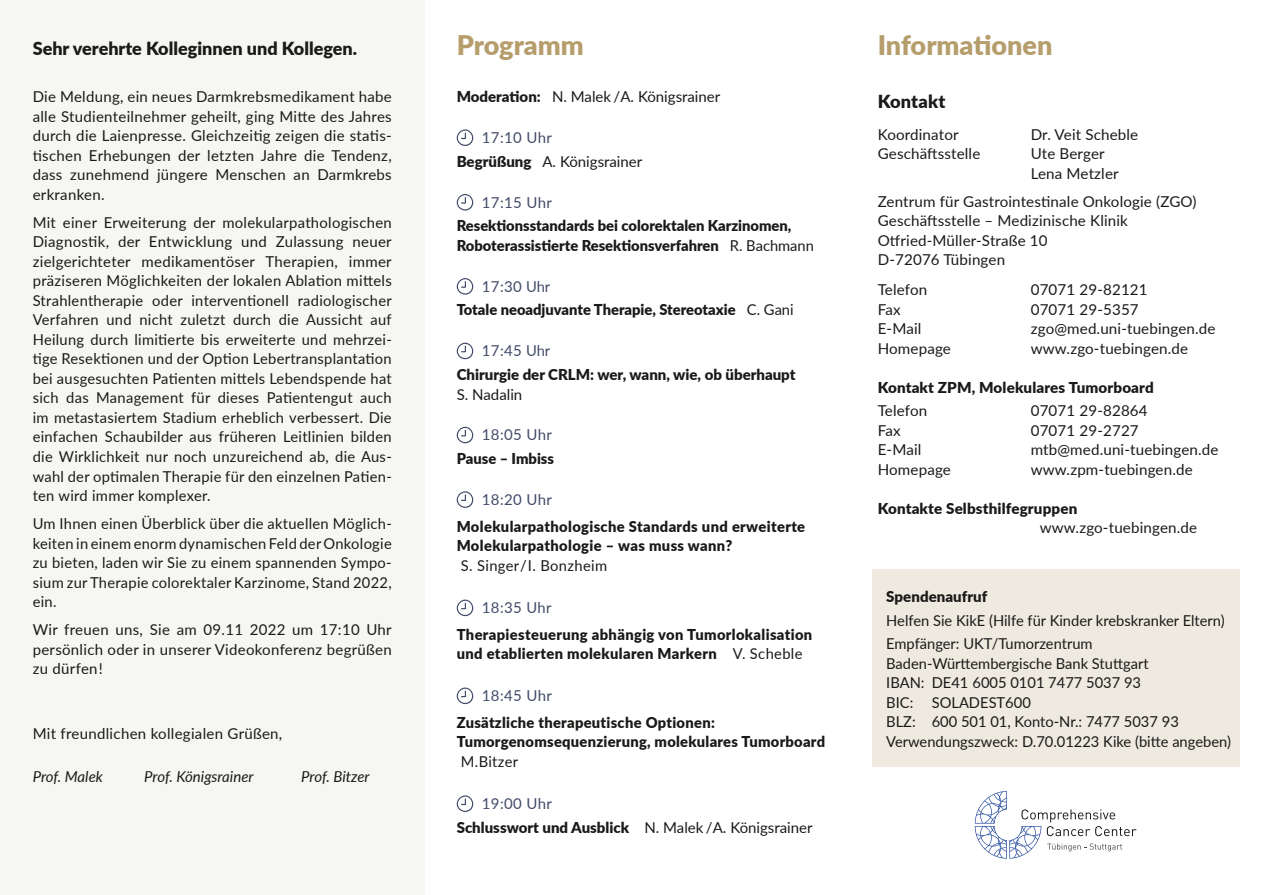
<style>
.page{position:relative;width:1263px;height:895px;background:#fff}
.page>*{position:absolute;margin:0;border:0;box-sizing:border-box;transform-origin:0 0}
.t1{font:900 27px "Lato";color:#b69e6c}
.t2{font:900 18px "Lato";color:#1a1a18}
.t3{font:15px/19.5px "Lato";letter-spacing:.01em;color:#1a1a18}
.t4{font:900 15px/19.5px "Lato";letter-spacing:.01em;color:#1a1a18}
.t5{font:15px "Lato";letter-spacing:.025em;color:#424b69}
.t6{font:italic 15px "Lato";color:#1a1a18}
.s1{font-weight:900}
.s2{color:#424b69}
.s3{font-weight:400}
.s4{font-weight:400;color:#424b69}
</style>
<div class="page">
<div style="left:872px;top:569px;width:368px;height:197px;background:#efeae0"></div>
<div style="left:0;top:0;width:425px;height:894px;background:#f6f6f5"></div>
<svg style="left:457px;top:129px;width:16px;height:17px"></svg>
<svg style="left:457px;top:194px;width:16px;height:16px"></svg>
<svg style="left:457px;top:278px;width:16px;height:16px"></svg>
<svg style="left:457px;top:342px;width:16px;height:17px"></svg>
<svg style="left:457px;top:426px;width:16px;height:17px"></svg>
<svg style="left:457px;top:491px;width:16px;height:16px"></svg>
<svg style="left:457px;top:599px;width:16px;height:17px"></svg>
<svg style="left:457px;top:687px;width:16px;height:16px"></svg>
<svg style="left:457px;top:795px;width:16px;height:16px"></svg>
<svg style="left:975px;top:790px;width:161px;height:68px"></svg>
<p class="t2" style="left:33px;top:34px;width:326px">Sehr verehrte Kolleginnen und Kollegen.</p>
<p class="t3" style="left:33px;top:86px;width:361px;text-align:justify">Die Meldung, ein neues Darmkrebsmedikament habe alle Studienteilnehmer geheilt, ging Mitte des Jahres durch die Laienpresse. Gleichzeitig zeigen die statis&shy;tischen Erhebungen der letzten Jahre die Tendenz, dass zunehmend jüngere Menschen an Darmkrebs erkranken.</p>
<p class="t3" style="left:33px;top:212px;width:361px;text-align:justify">Mit einer Erweiterung der molekularpathologischen Diagnostik, der Entwicklung und Zulassung neuer zielgerichteter medikamentöser Therapien, immer präziseren Möglichkeiten der lokalen Ablation mittels Strahlentherapie oder interventionell radiologischer Verfahren und nicht zuletzt durch die Aussicht auf Heilung durch limitierte bis erweiterte und mehrzei&shy;tige Resektionen und der Option Lebertransplantation bei ausgesuchten Patienten mittels Lebendspende hat sich das Management für dieses Patientengut auch im metastasiertem Stadium erheblich verbessert. Die einfachen Schaubilder aus früheren Leitlinien bilden die Wirklichkeit nur noch unzureichend ab, die Aus&shy;wahl der optimalen Therapie für den einzelnen Patien&shy;ten wird immer komplexer.</p>
<p class="t3" style="left:33px;top:513px;width:361px;text-align:justify">Um Ihnen einen Überblick über die aktuellen Möglich&shy;keiten in einem enorm dynamischen Feld der Onkologie zu bieten, laden wir Sie zu einem spannenden Sympo&shy;sium zur Therapie colorektaler Karzinome, Stand 2022, ein.</p>
<p class="t3" style="left:33px;top:619px;width:361px;text-align:justify">Wir freuen uns, Sie am 09.11 2022 um 17:10 Uhr persönlich oder in unserer Videokonferenz begrüßen zu dürfen!</p>
<p class="t3" style="left:33px;top:722px;width:251px">Mit freundlichen kollegialen Grüßen,</p>
<p class="t6" style="left:33px;top:765px;width:72px">Prof. Malek</p>
<p class="t6" style="left:144px;top:765px;width:111px">Prof. Königsrainer</p>
<p class="t6" style="left:301px;top:765px;width:70px">Prof. Bitzer</p>
<h1 class="t1" style="left:457px;top:24px;width:129px">Programm</h1>
<p class="t3" style="left:457px;top:86px;width:265px"><span class="s1">Moderation:</span> N. Malek /A. Königsrainer</p>
<p class="t3" style="left:457px;top:125px;width:187px;line-height:23.7px;text-indent:25px"><span class="s2">17:10 Uhr<br></span><span class="s1">Begrüßung</span> A. Königsrainer</p>
<p class="t5" style="left:482px;top:191px;width:72px">17:15 Uhr</p>
<p class="t4" style="left:457px;top:215px;width:359px">Resektionsstandards bei colorektalen Karzinomen,<br>Roboterassistierte Resektionsverfahren <span class="s3">R. Bachmann</span></p>
<p class="t4" style="left:457px;top:273px;width:338px;line-height:23.7px;text-indent:25px"><span class="s4">17:30 Uhr<br></span>Totale neoadjuvante Therapie, Stereotaxie <span class="s3">C. Gani</span></p>
<p class="t5" style="left:482px;top:340px;width:70px">17:45 Uhr</p>
<p class="t4" style="left:457px;top:364px;width:340px">Chirurgie der CRLM: wer, wann, wie, ob überhaupt</p>
<p class="t3" style="left:457px;top:383px;width:67px">S. Nadalin</p>
<p class="t5" style="left:482px;top:424px;width:72px">18:05 Uhr</p>
<p class="t4" style="left:457px;top:448px;width:99px">Pause – Imbiss</p>
<p class="t5" style="left:482px;top:488px;width:72px">18:20 Uhr</p>
<p class="t4" style="left:457px;top:515px;width:350px">Molekularpathologische Standards und erweiterte<br>Molekularpathologie – was muss wann?</p>
<p class="t3" style="left:461px;top:554px;width:148px">S. Singer/I. Bonzheim</p>
<p class="t5" style="left:482px;top:596px;width:71px">18:35 Uhr</p>
<p class="t4" style="left:457px;top:623px;width:357px">Therapiesteuerung abhängig von Tumorlokalisation und etablierten molekularen Markern <span class="s3">V. Scheble</span></p>
<p class="t5" style="left:482px;top:684px;width:72px">18:45 Uhr</p>
<p class="t4" style="left:457px;top:711px;width:370px">Zusätzliche therapeutische Optionen:<br>Tumorgenomsequenzierung, molekulares Tumorboard</p>
<p class="t3" style="left:461px;top:750px;width:59px">M.Bitzer</p>
<p class="t4" style="left:457px;top:790px;width:357px;line-height:23.7px;text-indent:25px"><span class="s4">19:00 Uhr<br></span>Schlusswort und Ausblick <span class="s3">N. Malek /A. Königsrainer</span></p>
<h1 class="t1" style="left:878px;top:25px;width:176px">Informationen</h1>
<p class="t2" style="left:878px;top:88px;width:69px">Kontakt</p>
<p class="t3" style="left:878px;top:124px;width:82px">Koordinator</p>
<p class="t3" style="left:1031px;top:124px;width:109px">Dr. Veit Scheble</p>
<p class="t3" style="left:878px;top:143px;width:104px">Geschäftsstelle</p>
<p class="t3" style="left:1031px;top:143px;width:89px">Ute Berger<br>Lena Metzler</p>
<p class="t3" style="left:878px;top:191px;width:320px">Zentrum für Gastrointestinale Onkologie (ZGO)<br>Geschäftsstelle – Medizinische Klinik Otfried-Müller-Straße 10<br>D-72076 Tübingen</p>
<p class="t3" style="left:878px;top:279px;width:51px">Telefon</p>
<p class="t3" style="left:1031px;top:279px;width:118px">07071 29-82121</p>
<p class="t3" style="left:878px;top:299px;width:24px">Fax</p>
<p class="t3" style="left:1031px;top:299px;width:109px">07071 29-5357</p>
<p class="t3" style="left:878px;top:318px;width:45px">E-Mail</p>
<p class="t3" style="left:1031px;top:318px;width:186px">zgo@med.uni-tuebingen.de</p>
<p class="t3" style="left:878px;top:338px;width:75px">Homepage</p>
<p class="t3" style="left:1031px;top:338px;width:159px">www.zgo-tuebingen.de</p>
<p class="t4" style="left:878px;top:376px;width:277px">Kontakt ZPM, Molekulares Tumorboard</p>
<p class="t3" style="left:878px;top:400px;width:51px">Telefon</p>
<p class="t3" style="left:1031px;top:400px;width:118px">07071 29-82864</p>
<p class="t3" style="left:878px;top:420px;width:24px">Fax</p>
<p class="t3" style="left:1031px;top:420px;width:109px">07071 29-2727</p>
<p class="t3" style="left:878px;top:439px;width:45px">E-Mail</p>
<p class="t3" style="left:1031px;top:439px;width:189px">mtb@med.uni-tuebingen.de</p>
<p class="t3" style="left:878px;top:459px;width:75px">Homepage</p>
<p class="t3" style="left:1031px;top:459px;width:163px">www.zpm-tuebingen.de</p>
<p class="t4" style="left:878px;top:497px;width:201px">Kontakte Selbsthilfegruppen</p>
<p class="t3" style="left:1040px;top:517px;width:159px">www.zgo-tuebingen.de</p>
<p class="t4" style="left:886px;top:585px;width:103px">Spendenaufruf</p>
<p class="t3" style="left:886px;top:607px;width:340px;line-height:23.7px">Helfen Sie KikE (Hilfe für Kinder krebskranker Eltern)<br>Empfänger: UKT/Tumorzentrum</p>
<p class="t3" style="left:886px;top:652px;width:346px">Baden-Württembergische Bank Stuttgart<br>IBAN: DE41 6005 0101 7477 5037 93<br>BIC: SOLADEST600<br>BLZ: 600 501 01, Konto-Nr.: 7477 5037 93<br>Verwendungszweck: D.70.01223 Kike (bitte angeben)</p>
</div>
